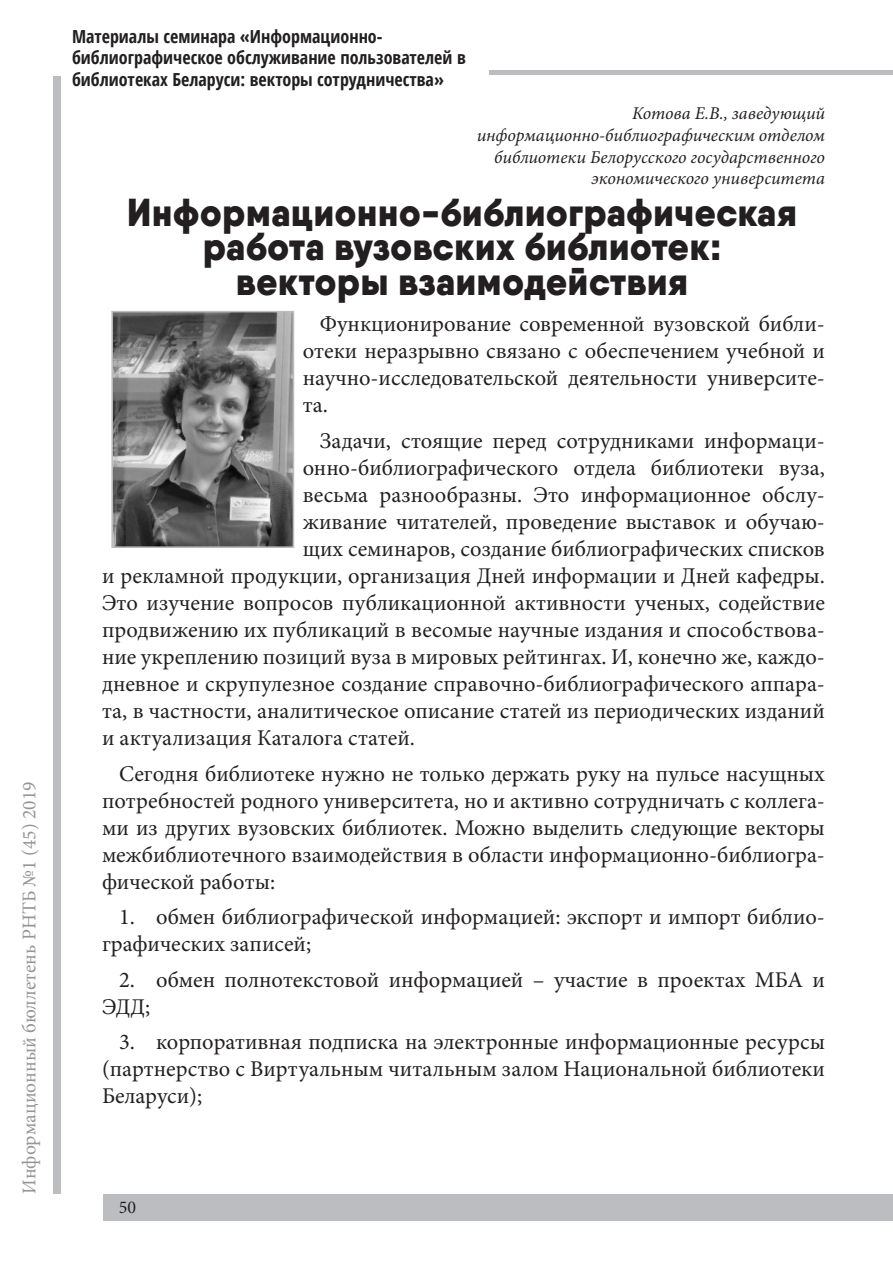
<style>
.page{position:relative;width:893px;height:1263px;background:#fff}
.page>*{position:absolute;margin:0;border:0;box-sizing:border-box;transform-origin:0 0}
.t1{font:900 39px/34.5px "Qanelas";letter-spacing:.02em;color:#231f20;text-align:center;scale:.95 1}
.t2{font:22.5px/27px "Minion Pro";color:#231f20;text-align:justify}
.t3{font:19.5px "Minion Pro";color:#939598}
.t4{font:italic 18px "Minion Pro";color:#231f20}
.t5{font:700 condensed 18px/21.6px "Open Sans";color:#231f20}
.t6{font:18px "Minion Pro";color:#231f20}
</style>
<div class="page">
<div style="left:103px;top:1194px;width:790px;height:26px;background:#bcbdc0"></div>
<div style="left:54px;top:77px;width:7px;height:1117px;background:#bcbdc0"></div>
<div style="left:489px;top:70px;width:404px;height:5px;background:#bcbdc0"></div>
<img style="left:114px;top:314px;width:177px;height:231px">
<div style="left:111px;top:311px;width:183px;height:237px;border:2px solid #bcbdc0"></div>
<p class="t3" style="left:16px;top:1194px;width:414px;rotate:-90deg">Информационный бюллетень РНТБ №1 (45) 2019</p>
<p class="t5" style="left:72px;top:25px;width:395px">Материалы семинара «Информационно&shy;библиографическое обслуживание пользователей в библиотеках Беларуси: векторы сотрудничества»</p>
<p class="t4" style="left:632px;top:101px;width:194px">Котова Е.В., заведующий</p>
<p class="t4" style="left:477px;top:123px;width:350px">информационно-библиографическим отделом</p>
<p class="t4" style="left:494px;top:145px;width:332px">библиотеки Белорусского государственного</p>
<p class="t4" style="left:591px;top:166px;width:235px">экономического университета</p>
<p class="t1" style="left:127px;top:195px;width:706px">Информационно-библиографическая работа вузовских библиотек:</p>
<p class="t1" style="left:236px;top:264px;width:477px">векторы взаимодействия</p>
<p class="t2" style="left:303px;top:311px;width:524px;text-indent:17px">Функционирование современной вузовской библи&shy;отеки неразрывно связано с обеспечением учебной и научно-исследовательской деятельности университе&shy;та.</p>
<p class="t2" style="left:320px;top:427px;width:507px">Задачи, стоящие перед сотрудниками информаци-</p>
<p class="t2" style="left:303px;top:454px;width:524px">онно-библиографического отдела библиотеки вуза,</p>
<p class="t2" style="left:303px;top:481px;width:524px">весьма разнообразны. Это информационное обслу-</p>
<p class="t2" style="left:303px;top:508px;width:524px">живание читателей, проведение выставок и обучаю-</p>
<p class="t2" style="left:303px;top:535px;width:524px">щих семинаров, создание библиографических списков</p>
<p class="t2" style="left:102px;top:562px;width:724px">и рекламной продукции, организация Дней информации и Дней кафедры.</p>
<p class="t2" style="left:102px;top:589px;width:724px">Это изучение вопросов публикационной активности ученых, содействие</p>
<p class="t2" style="left:102px;top:616px;width:724px">продвижению их публикаций в весомые научные издания и способствова-</p>
<p class="t2" style="left:102px;top:643px;width:724px">ние укреплению позиций вуза в мировых рейтингах. И, конечно же, каждо-</p>
<p class="t2" style="left:102px;top:670px;width:724px">дневное и скрупулезное создание справочно-библиографического аппара-</p>
<p class="t2" style="left:102px;top:697px;width:724px">та, в частности, аналитическое описание статей из периодических изданий</p>
<p class="t2" style="left:102px;top:724px;width:314px">и актуализация Каталога статей.</p>
<p class="t2" style="left:102px;top:760px;width:724px;text-indent:17px">Сегодня библиотеке нужно не только держать руку на пульсе насущных потребностей родного университета, но и активно сотрудничать с коллега&shy;ми из других вузовских библиотек. Можно выделить следующие векторы межбиблиотечного взаимодействия в области информационно-библиогра&shy;фической работы:</p>
<p class="t2" style="left:102px;top:903px;width:724px;text-indent:17px">1. обмен библиографической информацией: экспорт и импорт библио&shy;графических записей;</p>
<p class="t2" style="left:102px;top:966px;width:724px;text-indent:17px">2. обмен полнотекстовой информацией – участие в проектах МБА и<br>ЭДД;</p>
<p class="t2" style="left:102px;top:1028px;width:724px;text-indent:17px">3. корпоративная подписка на электронные информационные ресурсы (партнерство с Виртуальным читальным залом Национальной библиотеки Беларуси);</p>
<p class="t6" style="left:119px;top:1195px;width:19px">50</p>
</div>
